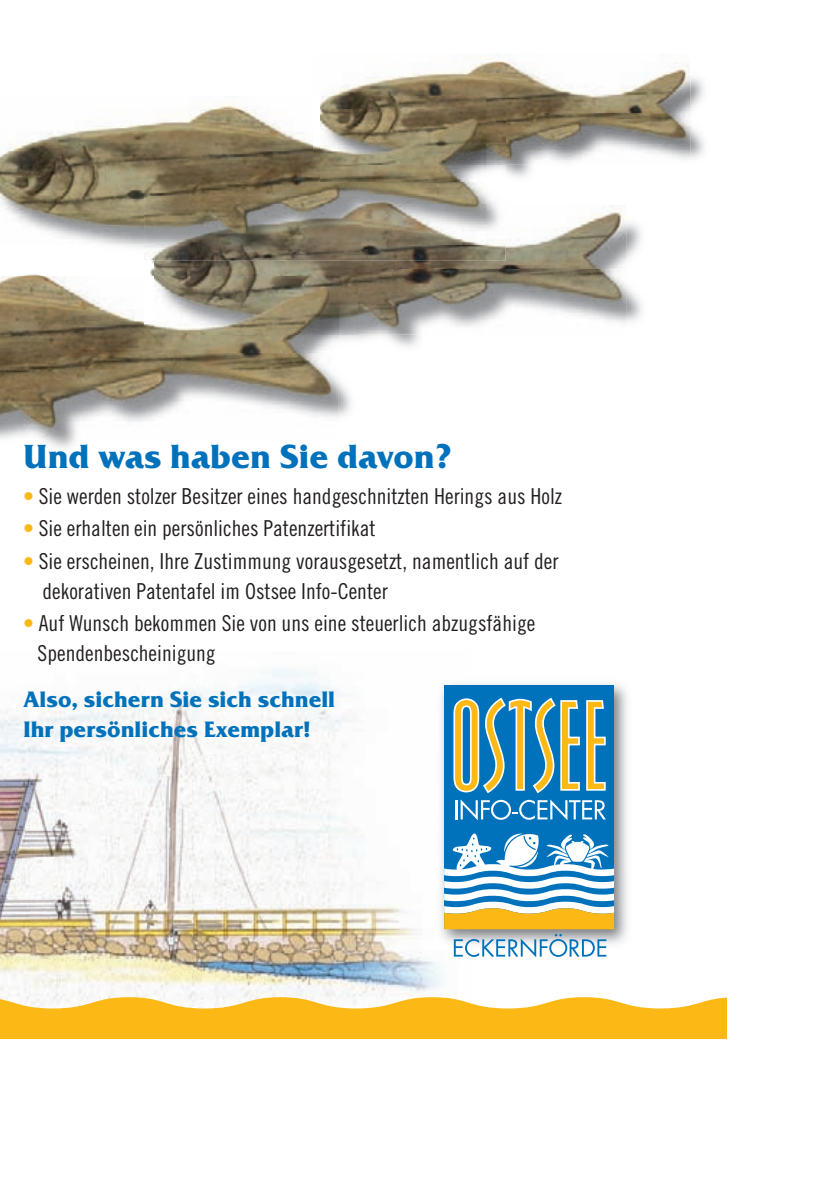
<style>
.page{position:relative;width:840px;height:1190px;background:#fff}
.page>*{position:absolute;margin:0;border:0;box-sizing:border-box;transform-origin:0 0}
.t1{font:700 34.6px "Friz Quadrata Itc T";color:#0072bc}
.t2{font:700 23.2px/30px "Friz Quadrata Itc T";color:#0072bc}
.t3{font:22px/30px "Trade Gothic Cond Eighteen";color:#231f20}
.s1{color:#fcb814}
</style>
<div class="page">
<img style="left:506px;top:78px;width:198px;height:99px">
<img style="left:331px;top:62px;width:359px;height:51px">
<img style="left:506px;top:113px;width:184px;height:52px">
<img style="left:155px;top:205px;width:472px;height:65px">
<img style="left:338px;top:270px;width:289px;height:65px">
<img style="left:0;top:668px;width:442px;height:329px">
<img style="left:338px;top:276px;width:19px;height:64px">
<img style="left:0;top:261px;width:338px;height:177px">
<img style="left:155px;top:335px;width:183px;height:17px">
<img style="left:144px;top:276px;width:194px;height:59px">
<img style="left:485px;top:109px;width:21px;height:63px">
<img style="left:155px;top:205px;width:351px;height:55px">
<img style="left:206px;top:103px;width:40px;height:6px">
<img style="left:321px;top:96px;width:164px;height:13px">
<img style="left:0;top:109px;width:321px;height:135px">
<img style="left:321px;top:165px;width:164px;height:31px">
<img style="left:314px;top:109px;width:171px;height:56px">
<img style="left:144px;top:196px;width:341px;height:48px">
<img style="left:155px;top:205px;width:330px;height:39px">
<svg style="left:0;top:997px;width:726px;height:41px;background:#fbc236"></svg>
<img style="left:435px;top:677px;width:192px;height:272px">
<div style="left:444px;top:685px;width:170px;height:244px;background:#0072bc"></div>
<svg style="left:453px;top:697px;width:153px;height:123px"></svg>
<svg style="left:444px;top:833px;width:170px;height:124px"></svg>
<h1 class="t1" style="left:23px;top:435px;width:431px">Und was haben Sie davon?</h1>
<p class="t3" style="left:23px;top:483px;width:541px"><span class="s1">•</span> Sie werden stolzer Besitzer eines handgeschnitzten Herings aus Holz</p>
<p class="t3" style="left:23px;top:515px;width:354px"><span class="s1">•</span> Sie erhalten ein persönliches Patenzertifikat</p>
<p class="t3" style="left:43px;top:548px;width:518px;text-indent:-20px"><span class="s1">•</span> Sie erscheinen, Ihre Zustimmung vorausgesetzt, namentlich auf der dekorativen Patentafel im Ostsee Info-Center</p>
<p class="t3" style="left:38px;top:610px;width:499px;text-indent:-15px"><span class="s1">•</span> Auf Wunsch bekommen Sie von uns eine steuerlich abzugsfähige<br>Spendenbescheinigung</p>
<p class="t2" style="left:23px;top:684px;width:314px">Also, sichern Sie sich schnell<br>Ihr persönliches Exemplar!</p>
</div>
